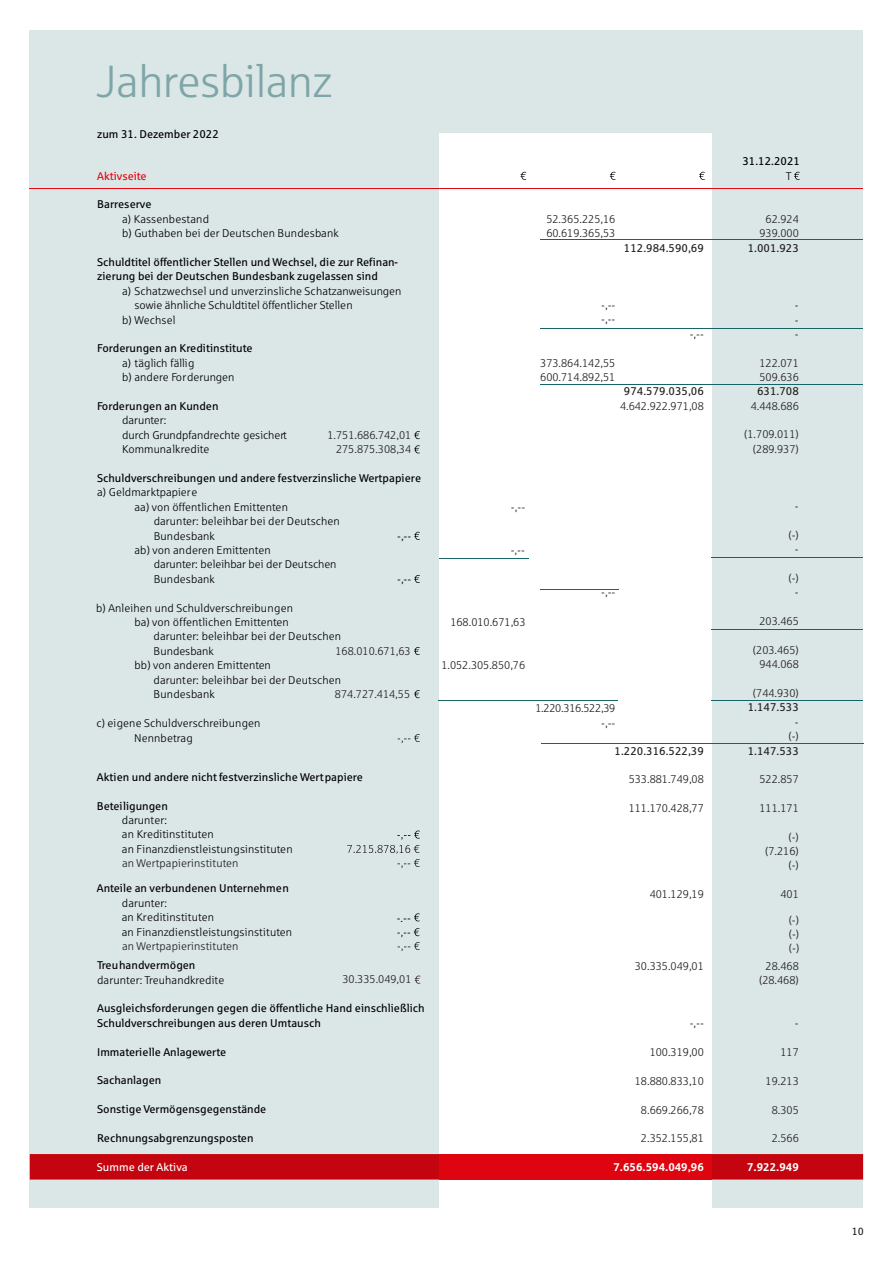
<style>
.page{position:relative;width:894px;height:1263px;background:#fff}
.page>*{position:absolute;margin:0;border:0;box-sizing:border-box;transform-origin:0 0}
.t1{font:45px "Sparkasse Lt";letter-spacing:-.015em;color:#7ea5a7}
.t2{font:11.25px/14.4px "Sparkasse Lt";letter-spacing:.01em;color:#000}
.t3{font:11.25px/14.4px "Sparkasse Rg";color:#000}
.t4{font:11.25px/14.4px "Sparkasse Lt";color:#231f20;text-align:center}
.t5{font:11.25px "Sparkasse Rg";color:#231f20}
.t6{font:700 11.25px "Sparkasse Rg";color:#fff}
.t7{font:11.25px/14.4px "Sparkasse Lt";letter-spacing:-.025em;color:#231f20;text-align:right}
.t8{font:11.25px "Sparkasse Rg";color:#fff}
.t9{font:11.25px "Sparkasse Rg";color:#e30613}
.t10{font:10.5px "Sparkasse Rg";color:#231f20}
</style>
<div class="page">
<div style="left:30px;top:30px;width:833px;height:1178px;background:#dbe6e7"></div>
<div style="left:439px;top:134px;width:273px;height:1082px;background:#fff"></div>
<svg style="left:30px;top:1154px;width:833px;height:26px;background:#c40912"></svg>
<div style="left:439px;top:1154px;width:273px;height:26px;background:#df0510"></div>
<hr style="left:30px;top:189px;width:833px;height:1px;background:#e30613">
<hr style="left:540px;top:328px;width:323px;height:1px;background:#186365">
<hr style="left:540px;top:385px;width:323px;height:1px;background:#186365">
<hr style="left:541px;top:743px;width:323px;height:1px;background:#186365">
<hr style="left:540px;top:239px;width:323px;height:1px;background:#186365">
<hr style="left:712px;top:557px;width:151px;height:1px;background:#186365">
<hr style="left:712px;top:700px;width:151px;height:1px;background:#186365">
<hr style="left:712px;top:629px;width:151px;height:1px;background:#186365">
<svg style="left:520px;top:172px;width:6px;height:8px"></svg>
<svg style="left:610px;top:172px;width:6px;height:8px"></svg>
<svg style="left:699px;top:172px;width:6px;height:8px"></svg>
<svg style="left:794px;top:172px;width:6px;height:8px"></svg>
<svg style="left:414px;top:445px;width:6px;height:8px"></svg>
<svg style="left:414px;top:431px;width:6px;height:8px"></svg>
<svg style="left:414px;top:532px;width:6px;height:8px"></svg>
<svg style="left:414px;top:575px;width:6px;height:8px"></svg>
<svg style="left:414px;top:647px;width:6px;height:8px"></svg>
<svg style="left:414px;top:690px;width:6px;height:8px"></svg>
<svg style="left:398px;top:734px;width:22px;height:9px"></svg>
<svg style="left:414px;top:913px;width:6px;height:8px"></svg>
<svg style="left:347px;top:831px;width:73px;height:37px"></svg>
<svg style="left:397px;top:928px;width:23px;height:23px"></svg>
<hr style="left:439px;top:558px;width:90px;height:1px;background:#186365">
<hr style="left:438px;top:700px;width:180px;height:1px;background:#186365">
<hr style="left:540px;top:590px;width:79px;height:1px;background:#186365">
<svg style="left:415px;top:976px;width:5px;height:8px"></svg>
<h1 class="t1" style="left:96px;top:64px;width:238px">Jahresbilanz</h1>
<p class="t3" style="left:97px;top:127px;width:123px">zum 31. Dezember 2022</p>
<p class="t3" style="left:742px;top:155px;width:59px">31.12.2021</p>
<p class="t9" style="left:97px;top:171px;width:51px">Aktivseite</p>
<p class="t2" style="left:786px;top:170px;width:7px">T</p>
<p class="t3" style="left:97px;top:198px;width:56px">Barreserve</p>
<p class="t2" style="left:122px;top:213px;width:218px">a) Kassenbestand<br>b) Guthaben bei der Deutschen Bundesbank</p>
<p class="t3" style="left:97px;top:256px;width:303px">Schuldtitel öffentlicher Stellen und Wechsel, die zur Refinan&shy;zierung bei der Deutschen Bundesbank zugelassen sind</p>
<p class="t2" style="left:122px;top:285px;width:281px">a) Schatzwechsel und unverzinsliche Schatzanweisungen</p>
<p class="t2" style="left:135px;top:299px;width:220px">sowie ähnliche Schuldtitel öffentlicher Stellen</p>
<p class="t2" style="left:122px;top:314px;width:55px">b) Wechsel</p>
<p class="t3" style="left:97px;top:342px;width:157px">Forderungen an Kreditinstitute</p>
<p class="t2" style="left:122px;top:357px;width:114px">a) täglich fällig<br>b) andere Forderungen</p>
<p class="t3" style="left:97px;top:400px;width:123px">Forderungen an Kunden</p>
<p class="t2" style="left:122px;top:414px;width:166px">darunter:<br>durch Grundpfandrechte gesichert<br>Kommunalkredite</p>
<p class="t4" style="left:759px;top:213px;width:41px">62.924<br>939.000</p>
<p class="t5" style="left:748px;top:243px;width:53px">1.001.923</p>
<p class="t4" style="left:546px;top:213px;width:71px;text-align:left">52.365.225,16<br>60.619.365,53</p>
<p class="t5" style="left:624px;top:243px;width:81px">112.984.590,69</p>
<p class="t4" style="left:601px;top:299px;width:16px;text-align:left">-,-- -,--</p>
<p class="t4" style="left:540px;top:356px;width:77px;text-align:left">373.864.142,55<br>600.714.892,51</p>
<p class="t4" style="left:795px;top:299px;width:5px;text-align:justify">- - -</p>
<p class="t4" style="left:759px;top:356px;width:41px;text-align:left">122.071<br>509.636</p>
<p class="t5" style="left:757px;top:387px;width:43px">631.708</p>
<p class="t4" style="left:751px;top:400px;width:50px">4.448.686</p>
<p class="t4" style="left:744px;top:428px;width:56px;text-align:right">(1.709.011) (289.937)</p>
<p class="t4" style="left:690px;top:328px;width:16px">-,--</p>
<p class="t5" style="left:624px;top:387px;width:81px">974.579.035,06</p>
<p class="t4" style="left:620px;top:400px;width:85px">4.642.922.971,08</p>
<p class="t4" style="left:327px;top:429px;width:85px">1.751.686.742,01</p>
<p class="t3" style="left:97px;top:472px;width:326px">Schuldverschreibungen und andere festverzinsliche Wertpapiere</p>
<p class="t2" style="left:135px;top:486px;width:155px;text-indent:-37px">a) Geldmarktpapiere<br>aa) von öffentlichen Emittenten</p>
<p class="t4" style="left:336px;top:443px;width:77px">275.875.308,34</p>
<p class="t4" style="left:795px;top:500px;width:5px">-</p>
<p class="t4" style="left:788px;top:529px;width:12px">(-) -</p>
<p class="t4" style="left:788px;top:572px;width:12px">(-) -</p>
<p class="t4" style="left:759px;top:615px;width:41px">203.465</p>
<p class="t4" style="left:753px;top:644px;width:47px">(203.465)<br>944.068</p>
<p class="t4" style="left:753px;top:687px;width:47px">(744.930)</p>
<p class="t5" style="left:748px;top:703px;width:53px">1.147.533</p>
<p class="t4" style="left:788px;top:716px;width:12px">- (-)</p>
<p class="t5" style="left:748px;top:746px;width:53px">1.147.533</p>
<p class="t4" style="left:759px;top:773px;width:41px">522.857</p>
<p class="t4" style="left:759px;top:802px;width:41px">111.171</p>
<p class="t4" style="left:765px;top:831px;width:35px;text-align:right">(-) (7.216) (-)</p>
<p class="t4" style="left:780px;top:888px;width:20px">401</p>
<p class="t4" style="left:511px;top:501px;width:16px">-,--</p>
<p class="t2" style="left:154px;top:515px;width:188px">darunter: beleihbar bei der Deutschen<br>Bundesbank</p>
<p class="t2" style="left:397px;top:530px;width:16px">-,--</p>
<p class="t2" style="left:134px;top:544px;width:138px">ab) von anderen Emittenten</p>
<p class="t4" style="left:511px;top:544px;width:16px">-,--</p>
<p class="t2" style="left:154px;top:558px;width:184px">darunter: beleihbar bei der Deutschen<br>Bundesbank</p>
<p class="t2" style="left:397px;top:573px;width:16px">-,--</p>
<p class="t2" style="left:96px;top:602px;width:198px">b) Anleihen und Schuldverschreibungen</p>
<p class="t2" style="left:134px;top:616px;width:156px">ba) von öffentlichen Emittenten</p>
<p class="t2" style="left:154px;top:630px;width:189px">darunter: beleihbar bei der Deutschen</p>
<p class="t2" style="left:154px;top:645px;width:62px">Bundesbank</p>
<p class="t2" style="left:134px;top:659px;width:138px">bb) von anderen Emittenten</p>
<p class="t2" style="left:154px;top:674px;width:189px">darunter: beleihbar bei der Deutschen</p>
<p class="t2" style="left:154px;top:688px;width:63px">Bundesbank</p>
<p class="t2" style="left:134px;top:716px;width:128px;line-height:15px;text-indent:-38px">c) eigene Schuldverschreibungen<br>Nennbetrag</p>
<p class="t3" style="left:97px;top:771px;width:267px">Aktien und andere nicht festverzinsliche Wertpapiere</p>
<p class="t3" style="left:97px;top:800px;width:72px">Beteiligungen</p>
<p class="t2" style="left:122px;top:814px;width:172px">darunter:<br>an Kreditinstituten<br>an Finanzdienstleistungsinstituten</p>
<p class="t3" style="left:97px;top:882px;width:193px">Anteile an verbundenen Unternehmen</p>
<p class="t2" style="left:122px;top:897px;width:94px">darunter:<br>an Kreditinstituten</p>
<p class="t2" style="left:397px;top:912px;width:16px">-.--</p>
<p class="t2" style="left:122px;top:926px;width:172px">an Finanzdienstleistungsinstituten</p>
<p class="t4" style="left:601px;top:586px;width:16px">-,--</p>
<p class="t4" style="left:450px;top:616px;width:77px">168.010.671,63</p>
<p class="t4" style="left:441px;top:659px;width:85px">1.052.305.850,76</p>
<p class="t4" style="left:336px;top:645px;width:77px">168.010.671,63</p>
<p class="t4" style="left:335px;top:688px;width:77px">874.727.414,55</p>
<p class="t7" style="left:535px;top:702px;width:81px">1.220.316.522,39 -,--</p>
<p class="t5" style="left:615px;top:746px;width:91px">1.220.316.522,39</p>
<p class="t4" style="left:629px;top:773px;width:77px">533.881.749,08</p>
<p class="t4" style="left:629px;top:802px;width:77px">111.170.428,77</p>
<p class="t4" style="left:122px;top:857px;width:118px">an Wertpapierinstituten</p>
<p class="t4" style="left:650px;top:888px;width:56px">401.129,19</p>
<p class="t4" style="left:789px;top:914px;width:12px;line-height:14px;text-align:justify">(-) (-) (-)</p>
<p class="t4" style="left:122px;top:940px;width:118px">an Wertpapierinstituten</p>
<p class="t3" style="left:97px;top:959px;width:100px">Treuhandvermögen</p>
<p class="t2" style="left:97px;top:974px;width:129px">darunter: Treuhandkredite</p>
<p class="t3" style="left:97px;top:1002px;width:329px">Ausgleichsforderungen gegen die öffentliche Hand einschließlich<br>Schuldverschreibungen aus deren Umtausch</p>
<p class="t3" style="left:97px;top:1046px;width:131px">Immaterielle Anlagewerte</p>
<p class="t3" style="left:97px;top:1074px;width:66px">Sachanlagen</p>
<p class="t3" style="left:97px;top:1103px;width:170px">Sonstige Vermögensgegenstände</p>
<p class="t3" style="left:97px;top:1132px;width:158px">Rechnungsabgrenzungsposten</p>
<p class="t4" style="left:759px;top:960px;width:41px">28.468 (28.468)</p>
<p class="t4" style="left:795px;top:1017px;width:5px">-</p>
<p class="t4" style="left:780px;top:1046px;width:20px">117</p>
<p class="t4" style="left:766px;top:1075px;width:35px">19.213</p>
<p class="t4" style="left:772px;top:1104px;width:29px">8.305</p>
<p class="t4" style="left:772px;top:1132px;width:29px">2.566</p>
<p class="t6" style="left:747px;top:1163px;width:53px">7.922.949</p>
<p class="t4" style="left:635px;top:960px;width:71px">30.335.049,01</p>
<p class="t4" style="left:342px;top:973px;width:71px">30.335.049,01</p>
<p class="t4" style="left:690px;top:1017px;width:16px">-,--</p>
<p class="t4" style="left:650px;top:1046px;width:56px">100.319,00</p>
<p class="t4" style="left:635px;top:1075px;width:71px">18.880.833,10</p>
<p class="t4" style="left:641px;top:1104px;width:64px">8.669.266,78</p>
<p class="t4" style="left:641px;top:1132px;width:64px">2.352.155,81</p>
<p class="t6" style="left:613px;top:1163px;width:92px">7.656.594.049,96</p>
<p class="t8" style="left:97px;top:1163px;width:92px">Summe der Aktiva</p>
<p class="t10" style="left:852px;top:1227px;width:14px">10</p>
</div>
